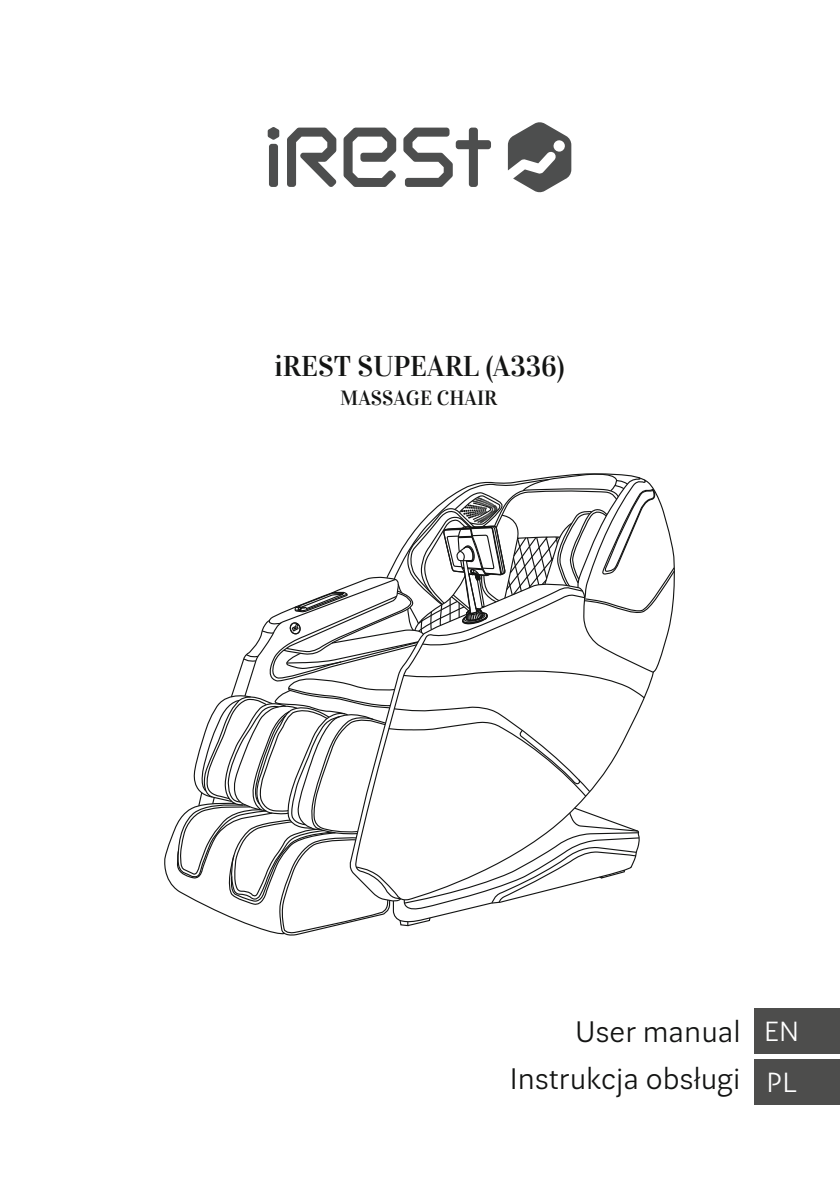
<style>
.page{position:relative;width:840px;height:1191px;background:#fff}
.page>*{position:absolute;margin:0;border:0;box-sizing:border-box;transform-origin:0 0}
.t1{font:30px "Lean O Sans FY";color:#131413}
.t2{font:28.8px "Vidaloka Regular PL";color:#131413}
.t3{font:20.6px "Vidaloka Regular PL";color:#131413}
.s1{font-size:28px;color:#fff}
</style>
<div class="page">
<div style="left:754px;top:1059px;width:85px;height:45px;background:#4d4d4c"></div>
<div style="left:754px;top:1008px;width:85px;height:45px;background:#4d4d4c"></div>
<svg style="left:164px;top:473px;width:511px;height:463px"></svg>
<svg style="left:267px;top:122px;width:304px;height:71px"></svg>
<p class="t2" style="left:274px;top:349px;width:291px">iREST SUPEARL (A336)</p>
<p class="t3" style="left:340px;top:386px;width:158px">MASSAGE CHAIR</p>
<p class="t1" style="left:575px;top:1019px;width:225px">User manual <span class="s1">EN</span></p>
<p class="t1" style="left:509px;top:1066px;width:289px">Instrukcja obsługi <sub>PL</sub></p>
</div>
